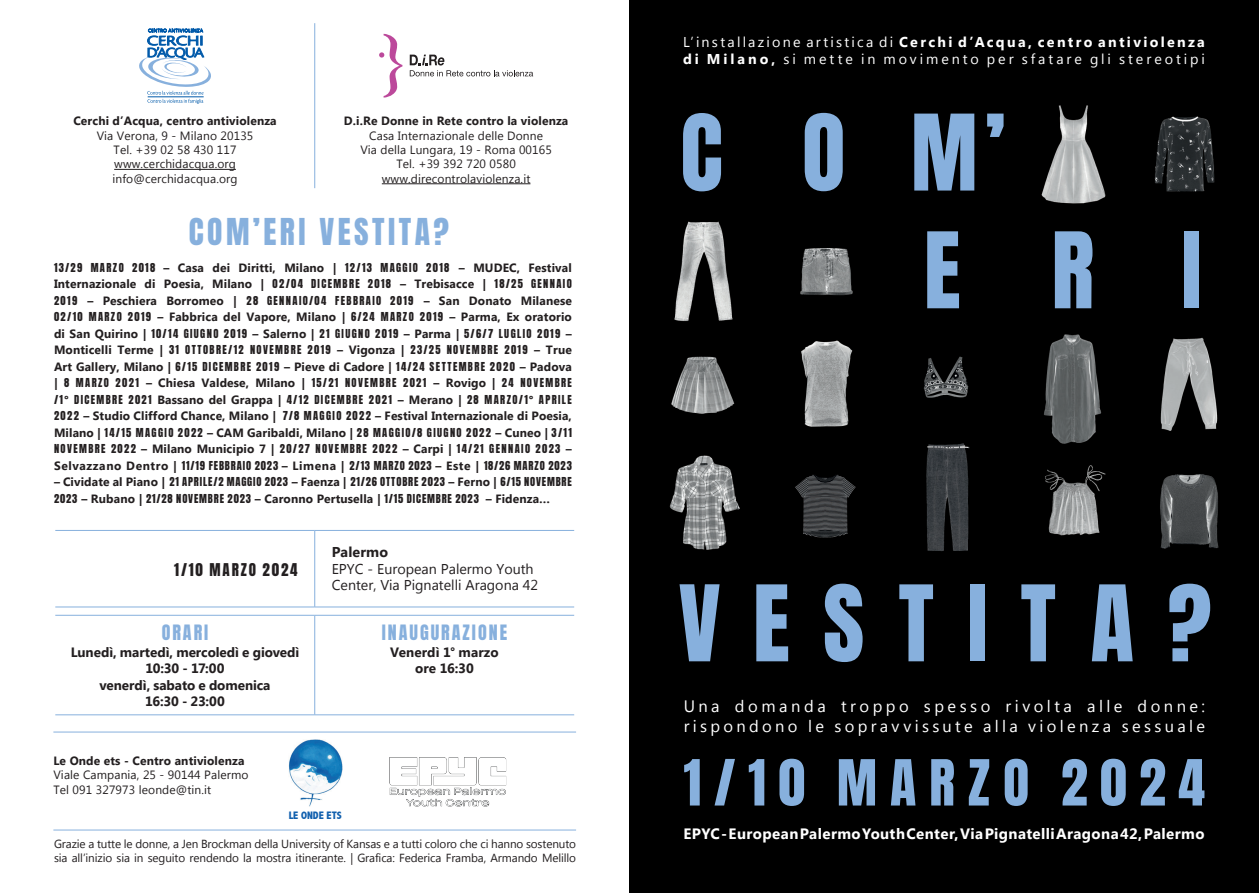
<style>
.page{position:relative;width:1259px;height:893px;background:#fff}
.page>*{position:absolute;margin:0;border:0;box-sizing:border-box;transform-origin:0 0}
.t1{font:54px "Anton";letter-spacing:.235em;color:#87b0dd}
.t2{font:31.5px "Anton";letter-spacing:.11em;color:#87b0dd}
.t3{font:18px "Anton";letter-spacing:.11em;color:#87b0dd}
.t4{font:16.5px/19.8px "Myanmar Text";letter-spacing:.205em;color:#fff}
.t5{font:700 15px "Myanmar Text";letter-spacing:.025em;color:#fff}
.t6{font:15px "Anton";letter-spacing:.125em;color:#231f20}
.t7{font:14.25px/17.1px "Myanmar Text";letter-spacing:.21em;color:#fff}
.t8{font:14.25px/16.5px "Myanmar Text";color:#231f20}
.t9{font:700 14.25px "Myanmar Text";letter-spacing:.01em;color:#231f20}
.t10{font:700 13.5px/16.5px "Myanmar Text";letter-spacing:-.005em;color:#231f20;text-align:center}
.t11{font:700 12px/16.5px "Myanmar Text";letter-spacing:.01em;color:#231f20;text-align:justify}
.t12{font:12px/14.4px "Myanmar Text";letter-spacing:.01em;color:#231f20;text-align:center}
.t13{font:11.7px/14.1px "Myanmar Text";letter-spacing:-.01em;color:#231f20}
.t14{font:800 condensed 10.8px "Abadi";color:#1160ae}
.t15{font:10.5px/16.5px "Anton";letter-spacing:.13em;color:#231f20}
.t16{font:10.5px/16.5px "Anton";letter-spacing:.085em;color:#231f20}
.s1{font-family:"Anton";font-weight:400;font-size:10.5px}
.s2{font-family:"Myanmar Text";font-weight:700;font-size:12px}
.s3{font-weight:700}
</style>
<div class="page">
<img style="left:629px;top:0;width:630px;height:893px">
<svg style="left:927px;top:231px;width:32px;height:77px;background:#6685a8"></svg>
<svg style="left:1055px;top:231px;width:37px;height:77px;background:#7497be"></svg>
<div style="left:1184px;top:231px;width:14px;height:77px;background:#87b0dd"></div>
<svg style="left:679px;top:584px;width:40px;height:77px;background:#5a7694"></svg>
<svg style="left:756px;top:584px;width:32px;height:77px;background:#6685a7"></svg>
<svg style="left:825px;top:584px;width:37px;height:78px;background:#607e9e"></svg>
<svg style="left:899px;top:584px;width:34px;height:77px;background:#4a617a"></svg>
<div style="left:969px;top:584px;width:15px;height:77px;background:#87b0dd"></div>
<svg style="left:1021px;top:584px;width:34px;height:77px;background:#4a617a"></svg>
<svg style="left:1091px;top:584px;width:41px;height:77px;background:#617f9f"></svg>
<svg style="left:1169px;top:584px;width:41px;height:77px;background:#4a6079"></svg>
<svg style="left:683px;top:113px;width:38px;height:78px;background:#617fa0"></svg>
<svg style="left:804px;top:113px;width:38px;height:78px;background:#6989ac"></svg>
<svg style="left:914px;top:114px;width:60px;height:77px;background:#6e8fb4"></svg>
<svg style="left:987px;top:114px;width:16px;height:23px"></svg>
<hr style="left:314px;top:23px;width:1px;height:165px;background:#87b0dd">
<hr style="left:114px;top:169px;width:122px;height:1px;background:#231f20">
<svg style="left:379px;top:34px;width:23px;height:64px"></svg>
<svg style="left:410px;top:55px;width:123px;height:21px"></svg>
<hr style="left:382px;top:183px;width:148px;height:1px;background:#231f20">
<svg style="left:139px;top:28px;width:72px;height:76px"></svg>
<hr style="left:53px;top:830px;width:523px;height:1px;background:#87b0dd">
<hr style="left:314px;top:531px;width:1px;height:76px;background:#87b0dd">
<hr style="left:55px;top:530px;width:260px;height:1px;background:#87b0dd">
<hr style="left:315px;top:530px;width:259px;height:1px;background:#87b0dd">
<hr style="left:55px;top:607px;width:260px;height:1px;background:#87b0dd">
<hr style="left:315px;top:607px;width:259px;height:1px;background:#87b0dd">
<hr style="left:314px;top:615px;width:1px;height:100px;background:#87b0dd">
<hr style="left:55px;top:615px;width:260px;height:1px;background:#87b0dd">
<hr style="left:315px;top:615px;width:259px;height:1px;background:#87b0dd">
<hr style="left:55px;top:715px;width:260px;height:1px;background:#87b0dd">
<hr style="left:315px;top:715px;width:259px;height:1px;background:#87b0dd">
<hr style="left:53px;top:732px;width:523px;height:1px;background:#87b0dd">
<img style="left:389px;top:757px;width:118px;height:50px">
<img style="left:289px;top:740px;width:53px;height:66px">
<p class="t11" style="left:73px;top:113px;width:205px">Cerchi d’Acqua, centro antiviolenza</p>
<p class="t12" style="left:97px;top:128px;width:158px">Via Verona, 9 - Milano 20135<br>Tel. +39 02 58 430 117 www.cerchidacqua.org info@cerchidacqua.org</p>
<p class="t11" style="left:344px;top:113px;width:226px">D.i.Re Donne in Rete contro la violenza</p>
<p class="t12" style="left:360px;top:128px;width:193px">Casa Internazionale delle Donne<br>Via della Lungara, 19 - Roma 00165<br>Tel. +39 392 720 0580 www.direcontrolaviolenza.it</p>
<h2 class="t2" style="left:189px;top:216px;width:261px">COM’ERI VESTITA?</h2>
<p class="t11" style="left:54px;top:259px;width:519px"><span class="s1">13/29 MARZO 2018</span> – Casa dei Diritti, Milano | <span class="s1">12/13 MAGGIO 2018</span> – MUDEC, Festival Internazionale di Poesia, Milano | <span class="s1">02/04 DICEMBRE 2018</span> – Trebisacce | <span class="s1">1 8/2 5 G E N N A I O 2019</span> – Peschiera Borromeo | <span class="s1">28 GENNAIO/04 FEBBRAIO 2019</span> – San Donato Milanese <span class="s1">02/10 MARZO 2019</span> – Fabbrica del Vapore, Milano | <span class="s1">6/24 MARZO 2019</span> – Parma, Ex oratorio</p>
<p class="t15" style="left:54px;top:326px;width:519px"><span class="s2">di San Quirino |</span> 10/14 GIUGNO 2019 <span class="s2">– Salerno |</span> 21 GIUGNO 2019 <span class="s2">– Parma |</span> 5/6/7 LUGLIO 2019 <span class="s2">–<br>Monticelli Terme |</span> 31 OTTOBRE/12 NOVEMBRE 2019 <span class="s2">– Vigonza |</span> 23/25 NOVEMBRE 2019 <span class="s2">– True</span></p>
<p class="t11" style="left:54px;top:358px;width:519px">Art Gallery, Milano | <span class="s1">6/15 DICEMBRE 2019</span> – Pieve di Cadore | <span class="s1">14/24 SETTEMBRE 2020</span> – Padova</p>
<p class="t15" style="left:54px;top:375px;width:519px"><span class="s2">|</span> 8 MARZO 2021 <span class="s2">– Chiesa Valdese, Milano |</span> 15/21 NOVEMBRE 2021 <span class="s2">– Rovigo |</span> 24 NOVEMBRE /1° DICEMBRE 2021 <span class="s2">Bassano del Grappa |</span> 4/12 DICEMBRE 2021 <span class="s2">– Merano |</span> 28 MARZO/1° APRILE</p>
<p class="t11" style="left:54px;top:408px;width:519px"><span class="s1">2022</span> – Studio Clifford Chance, Milano | <span class="s1">7/8 MAGGIO 2022</span> – Festival Internazionale di Poesia,</p>
<p class="t15" style="left:54px;top:425px;width:519px;text-align:justify"><span class="s2">Milano |</span> 14/15 MAGGIO 2022 <span class="s2">– CAM Garibaldi, Milano |</span> 28 MAGGIO/8 GIUGNO 2022 <span class="s2">– Cuneo |</span> 3/11<br>NOVEMBRE 2022 <span class="s2">– Milano Municipio 7 |</span> 20/27 NOVEMBRE 2022 <span class="s2">– Carpi |</span> 14/21 GENNAIO 2023 <span class="s2">– Selvazzano Dentro |</span> 11/19 FEBBRAIO 2023 <span class="s2">– Limena |</span> 2/13 MARZO 2023 <span class="s2">– Este |</span> 18/26 MARZO 2023</p>
<p class="t16" style="left:54px;top:474px;width:519px"><span class="s2">– Cividate al Piano |</span> 21 APRILE/2 MAGGIO 2023 <span class="s2">– Faenza |</span> 21/26 OTTOBRE 2023 <span class="s2">– Ferno |</span> 6/15 NOVEMBRE<br>2023 <span class="s2">– Rubano |</span> 21/28 NOVEMBRE 2023 <span class="s2">– Caronno Pertusella |</span> 1/15 DICEMBRE 2023 <span class="s2">– Fidenza…</span></p>
<p class="t6" style="left:174px;top:562px;width:125px">1/10 MARZO 2024</p>
<h3 class="t3" style="left:162px;top:623px;width:48px">ORARI</h3>
<p class="t10" style="left:71px;top:644px;width:230px">Lunedì, martedì, mercoledì e giovedì<br>10:30 - 17:00<br>venerdì, sabato e domenica<br>16:30 - 23:00</p>
<p class="t11" style="left:53px;top:752px;width:193px">Le Onde ets - Centro antiviolenza</p>
<p class="t12" style="left:53px;top:768px;width:197px;text-align:left">Viale Campania, 25 - 90144 Palermo<br>Tel 091 327973 leonde@tin.it</p>
<p class="t9" style="left:332px;top:544px;width:58px">Palermo</p>
<p class="t8" style="left:332px;top:561px;width:208px">EPYC - European Palermo Youth<br>Center, Via Pignatelli Aragona 42</p>
<h3 class="t3" style="left:382px;top:623px;width:127px">INAUGURAZIONE</h3>
<p class="t10" style="left:390px;top:644px;width:110px">Venerdì 1° marzo ore 16:30</p>
<p class="t14" style="left:289px;top:809px;width:55px">LE ONDE ETS</p>
<p class="t13" style="left:54px;top:837px;width:523px">Grazie a tutte le donne, a Jen Brockman della University of Kansas e a tutti coloro che ci hanno sostenuto sia all’inizio sia in seguito rendendo la mostra itinerante. | Grafica: Federica Framba, Armando Melillo</p>
<p class="t7" style="left:683px;top:34px;width:523px">L’installazione artistica di <span class="s3">Cerchi d’Acqua, centro antiviolenza di Milano,</span> si mette in movimento per sfatare gli stereotipi</p>
<h3 class="t4" style="left:684px;top:696px;width:523px">Una domanda troppo spesso rivolta alle donne: rispondono le sopravvissute alla violenza sessuale</h3>
<h1 class="t1" style="left:683px;top:755px;width:523px">1/10 MARZO 2024</h1>
<p class="t5" style="left:683px;top:825px;width:522px">EPYC - European Palermo Youth Center, Via Pignatelli Aragona 42, Palermo</p>
</div>
